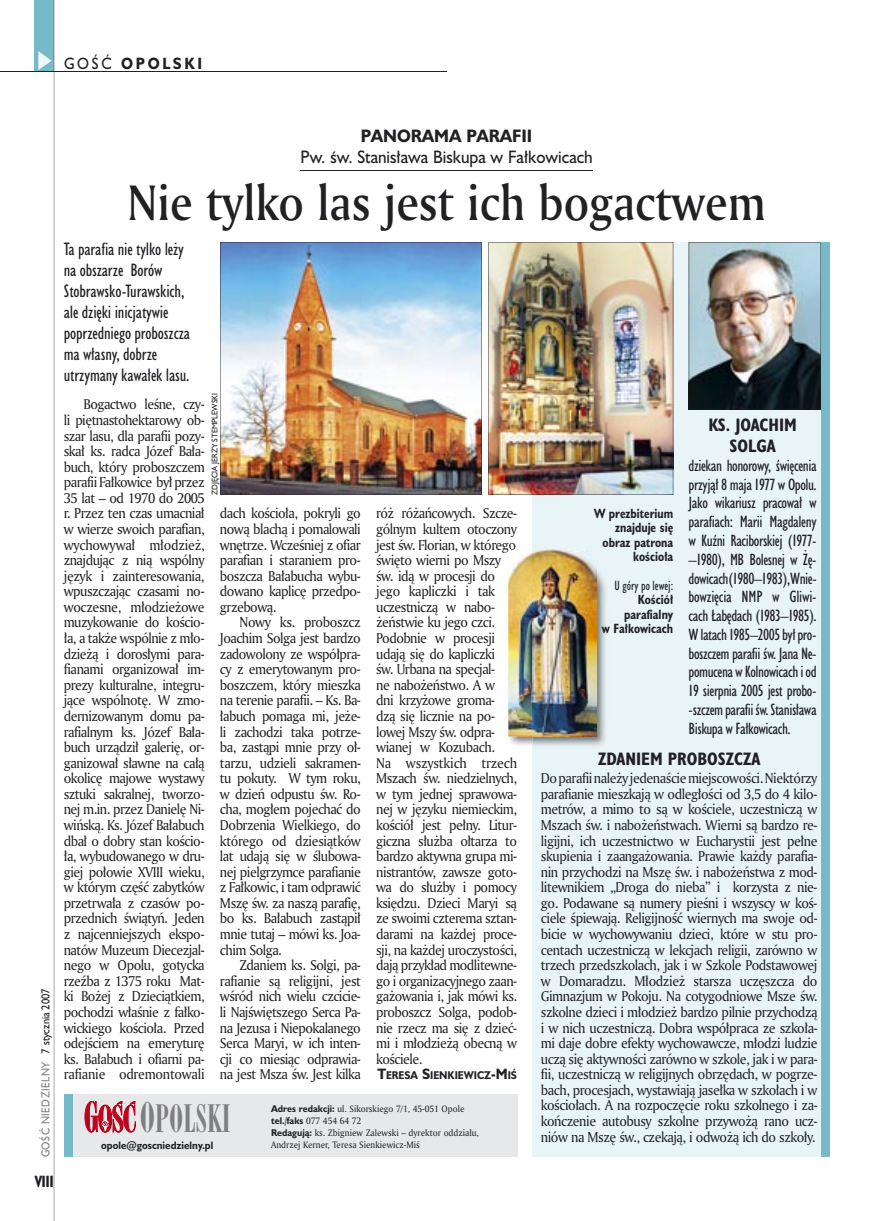
<style>
.page{position:relative;width:872px;height:1221px;background:#fff}
.page>*{position:absolute;margin:0;border:0;box-sizing:border-box;transform-origin:0 0}
.t1{font:48px "Amerigo Md PL";color:#212125;scale:.9 1}
.t2{font:36.45px "Modern 735 PL";letter-spacing:.01em;color:#7f7e83;scale:.9 1}
.t3{font:16.5px/21px "Humanst 521 Cn PL";letter-spacing:-.01em;color:#212125}
.t4{font:16.5px "Humanst 521 PL";color:#212125;scale:.94 1}
.t5{font:700 16.5px/21px "Humanst 521 Cn PL";color:#212125;text-align:center}
.t6{font:700 16.5px "Humanst 521 PL";color:#212125;scale:.94 1}
.t7{font:15px/18.8px "Humanst 521 Cn PL";letter-spacing:-.03em;color:#212125;text-align:justify}
.t8{font:700 15px "Humanst 521 PL";letter-spacing:.2em;color:#212125;scale:.9 1}
.t9{font:700 15px "Humanst 521 Cn PL";color:#212125;scale:.94 1}
.t10{font:13.8px/15.6px "Amerigo PL";letter-spacing:-.04em;color:#212125;text-align:justify;scale:.94 1}
.t11{font:700 12.3px/14.4px "Humanst 521 Cn PL";color:#212125;text-align:right;scale:.94 1}
.t12{font:12.3px "Humanst 521 Cn PL";color:#212125;scale:.94 1}
.t13{font:10.5px "Humanst 521 PL";letter-spacing:.05em;color:#7f7e83;scale:.9 1}
.t14{font:700 10.35px "Humanst 521 PL";color:#212125;scale:.9 1}
.t15{font:700 9.9px "Humanst 521 PL";color:#212125;scale:.94 1}
.t16{font:9px/12px "Amerigo PL";color:#212125;scale:.94 1}
.t17{font:7.5px "Humanst 521 PL";color:#212125;scale:.94 1}
.s1{font-weight:400}
.s2{color:#212125}
.s3{font-size:13.8px}
.s4{font-size:39.45px}
.s5{font-family:"Humanst 521 PL";font-weight:700}
.s6{font-weight:700}
</style>
<div class="page">
<div style="left:532px;top:242px;width:296px;height:914px;background:#e9f4f6"></div>
<div style="left:821px;top:242px;width:8px;height:914px;background:#76baca"></div>
<img style="left:688px;top:242px;width:132px;height:167px">
<div style="left:64px;top:1094px;width:453px;height:62px;background:#e7e8e9"></div>
<svg style="left:85px;top:1101px;width:51px;height:31px"></svg>
<div style="left:64px;top:1094px;width:8px;height:62px;background:#76baca"></div>
<div style="left:35px;top:0;width:19px;height:72px;background:#76baca"></div>
<svg style="left:38px;top:51px;width:14px;height:19px"></svg>
<hr style="left:54px;top:0;width:1px;height:1220px;background:#212125">
<hr style="left:0;top:72px;width:447px;height:1px;background:#212125">
<hr style="left:300px;top:170px;width:293px;height:1px;background:#212125">
<img style="left:220px;top:242px;width:262px;height:253px">
<img style="left:488px;top:242px;width:185px;height:253px">
<img style="left:504px;top:552px;width:102px;height:194px">
<img style="left:508px;top:549px;width:88px;height:187px">
<svg style="left:504px;top:546px;width:12px;height:6px"></svg>
<p class="t8" style="left:64px;top:53px;width:155px"><span class="s1">GOŚĆ</span> OPOLSKI</p>
<p class="t13" style="left:38px;top:1157px;width:189px;rotate:-90deg">GOŚĆ NIEDZIELNY <span class="s2">7 stycznia 2007</span></p>
<p class="t9" style="left:35px;top:1170px;width:22px">VIII</p>
<p class="t6" style="left:361px;top:125px;width:184px">PANORAMA PARAFII</p>
<p class="t4" style="left:300px;top:146px;width:312px">Pw. św. Stanisława Biskupa w Fałkowicach</p>
<h1 class="t1" style="left:128px;top:170px;width:710px">Nie tylko las jest ich bogactwem</h1>
<p class="t3" style="left:64px;top:239px;width:128px">Ta parafia nie tylko leży na obszarze Borów<br>Stobrawsko-Turawskich, ale dzięki inicjatywie poprzedniego proboszcza ma własny, dobrze utrzymany kawałek lasu.</p>
<p class="t10" style="left:64px;top:396px;width:151px;text-indent:20px">Bogactwo leśne, czy&shy;li piętnastohektarowy ob&shy;szar lasu, dla parafii pozy&shy;skał ks. radca Józef Bała&shy;buch, który proboszczem parafii Fałkowice był przez 35 lat – od 1970 do 2005 r. Przez ten czas umacniał w wierze swoich parafian, wychowywał młodzież, znajdując z nią wspólny język i zainteresowania, wpuszczając czasami no&shy;woczesne, młodzieżowe muzykowanie do kościo&shy;ła, a także wspólnie z mło&shy;dzieżą i dorosłymi para&shy;fianami organizował im&shy;prezy kulturalne, integru&shy;jące wspólnotę. W zmo&shy;dernizowanym domu pa&shy;rafialnym ks. Józef Bała&shy;buch urządził galerię, or&shy;ganizował sławne na całą okolicę majowe wystawy sztuki sakralnej, tworzo&shy;nej m.in. przez Danielę Ni&shy;wińską. Ks. Józef Bałabuch dbał o dobry stan kościo&shy;ła, wybudowanego w dru&shy;giej połowie XVIII wieku, w którym część zabytków przetrwała z czasów po&shy;przednich świątyń. Jeden z najcenniejszych ekspo&shy;natów Muzeum Diecezjal&shy;nego w Opolu, gotycka rzeźba z 1375 roku Mat&shy;ki Bożej z Dzieciątkiem, pochodzi właśnie z fałko&shy;wickiego kościoła. Przed odejściem na emeryturę ks. Bałabuch i ofiarni pa&shy;rafianie odremontowali</p>
<p class="t17" style="left:210px;top:495px;width:110px;rotate:-90deg">ZDJĘCIA JERZY STEMPLEWSKI</p>
<p class="t10" style="left:220px;top:505px;width:151px">dach kościoła, pokryli go nową blachą i pomalowali wnętrze. Wcześniej z ofiar parafian i staraniem pro&shy;boszcza Bałabucha wybu&shy;dowano kaplicę przedpo&shy;grzebową.</p>
<p class="t10" style="left:220px;top:614px;width:151px;text-indent:20px">Nowy ks. proboszcz Joachim Solga jest bardzo zadowolony ze współpra&shy;cy z emerytowanym pro&shy;boszczem, który mieszka na terenie parafii. – Ks. Ba&shy;łabuch pomaga mi, jeże&shy;li zachodzi taka potrze&shy;ba, zastąpi mnie przy oł&shy;tarzu, udzieli sakramen&shy;tu pokuty. W tym roku, w dzień odpustu św. Ro&shy;cha, mogłem pojechać do Dobrzenia Wielkiego, do którego od dziesiątków lat udają się w ślubowa&shy;nej pielgrzymce parafianie z Fałkowic, i tam odprawić Mszę św. za naszą parafię, bo ks. Bałabuch zastąpił mnie tutaj – mówi ks. Joa&shy;chim Solga.</p>
<p class="t10" style="left:220px;top:957px;width:151px;text-indent:20px">Zdaniem ks. Solgi, pa&shy;rafianie są religijni, jest wśród nich wielu czcicie&shy;li Najświętszego Serca Pa&shy;na Jezusa i Niepokalanego Serca Maryi, w ich inten&shy;cji co miesiąc odprawia&shy;na jest Msza św. Jest kilka</p>
<p class="t10" style="left:376px;top:505px;width:151px;text-align:left">róż różańcowych. Szcze&shy;gólnym kultem otoczony jest św. Florian, w którego święto wierni po Mszy św. idą w procesji do jego kapliczki i tak uczestniczą w nabo&shy;żeństwie ku jego czci.<br>Podobnie w procesji udają się do kapliczki<br>św. Urbana na specjal-<br>ne nabożeństwo. A w<br>dni krzyżowe groma&shy;dzą się licznie na po&shy;lowej Mszy św. odpra&shy;wianej w Kozubach.<br>Na wszystkich trzech<br>Mszach św. niedzielnych, w tym jednej sprawowa&shy;nej w języku niemieckim, kościół jest pełny. Litur&shy;giczna służba ołtarza to bardzo aktywna grupa mi&shy;nistrantów, zawsze goto&shy;wa do służby i pomocy księdzu. Dzieci Maryi są ze swoimi czterema sztan&shy;darami na każdej proce&shy;sji, na każdej uroczystości, dają przykład modlitewne&shy;go i organizacyjnego zaan&shy;gażowania i, jak mówi ks. proboszcz Solga, podob&shy;nie rzecz ma się z dzieć&shy;mi i młodzieżą obecną w kościele.</p>
<p class="t14" style="left:377px;top:1068px;width:157px"><span class="s3">T</span>ERESA <span class="s3">S</span>IENKIEWICZ<span class="s3">-M</span>IŚ</p>
<h2 class="t2" style="left:140px;top:1096px;width:102px"><span class="s4">O</span>POLSKI</h2>
<p class="t16" style="left:271px;top:1102px;width:222px"><span class="s5">Adres redakcji:</span> ul. Sikorskiego 7/1, 45-051 Opole <span class="s5">tel.</span><span class="s6">/</span><span class="s5">faks</span> 077 454 64 72<br><span class="s5">Redagują:</span> ks. Zbigniew Zalewski – dyrektor oddziału,</p>
<p class="t15" style="left:101px;top:1137px;width:121px">opole@goscniedzielny.pl</p>
<p class="t16" style="left:271px;top:1138px;width:160px">Andrzej Kerner, Teresa Sienkiewicz-Miś</p>
<p class="t11" style="left:594px;top:505px;width:86px">W prezbiterium znajduje się obraz patrona kościoła</p>
<p class="t12" style="left:614px;top:577px;width:64px">U góry po lewej:</p>
<p class="t11" style="left:602px;top:592px;width:77px">Kościół parafialny<br>w Fałkowicach</p>
<p class="t5" style="left:708px;top:414px;width:90px">KS. JOACHIM<br>SOLGA</p>
<p class="t7" style="left:688px;top:456px;width:130px">dziekan honorowy, święcenia przyjął 8 maja 1977 w Opolu.<br>Jako wikariusz pracował w parafiach: Marii Magdaleny w Kuźni Raciborskiej (1977- –1980), MB Bolesnej w Żę&shy;dowicach (1980–1983), Wnie&shy;bowzięcia NMP w Gliwi&shy;cach Łabędach (1983–1985).<br>W latach 1985–2005 był pro&shy;boszczem parafii św. Jana Ne&shy;pomucena w Kolnowicach i od 19 sierpnia 2005 jest probo--szczem parafii św. Stanisława Biskupa w Fałkowicach.</p>
<p class="t5" style="left:598px;top:748px;width:164px">ZDANIEM PROBOSZCZA</p>
<p class="t10" style="left:541px;top:770px;width:296px">Do parafii należy jedenaście miejscowości. Niektórzy parafianie mieszkają w odległości od 3,5 do 4 kilo&shy;metrów, a mimo to są w kościele, uczestniczą w Mszach św. i nabożeństwach. Wierni są bardzo re&shy;ligijni, ich uczestnictwo w Eucharystii jest pełne skupienia i zaangażowania. Prawie każdy parafia&shy;nin przychodzi na Mszę św. i nabożeństwa z mod&shy;litewnikiem „Droga do nieba” i korzysta z nie&shy;go. Podawane są numery pieśni i wszyscy w koś&shy;ciele śpiewają. Religijność wiernych ma swoje od&shy;bicie w wychowywaniu dzieci, które w stu pro&shy;centach uczestniczą w lekcjach religii, zarówno w trzech przedszkolach, jak i w Szkole Podstawowej w Domaradzu. Młodzież starsza uczęszcza do Gimnazjum w Pokoju. Na cotygodniowe Msze św. szkolne dzieci i młodzież bardzo pilnie przychodzą i w nich uczestniczą. Dobra współpraca ze szkoła&shy;mi daje dobre efekty wychowawcze, młodzi ludzie uczą się aktywności zarówno w szkole, jak i w para&shy;fii, uczestniczą w religijnych obrzędach, w pogrze&shy;bach, procesjach, wystawiają jasełka w szkołach i w kościołach. A na rozpoczęcie roku szkolnego i za&shy;kończenie autobusy szkolne przywożą rano ucz&shy;niów na Mszę św., czekają, i odwożą ich do szkoły.</p>
</div>
